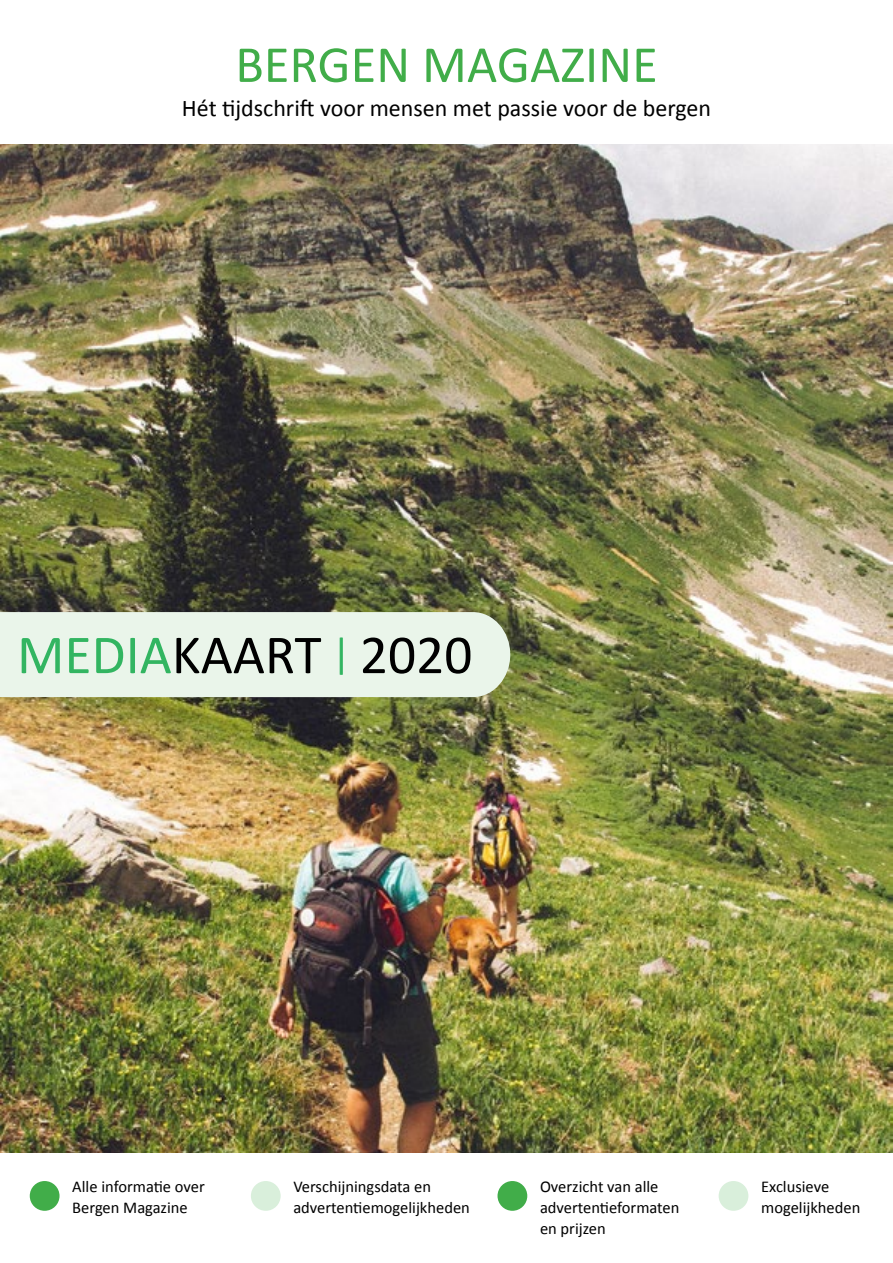
<style>
.page{position:relative;width:893px;height:1263px;background:#fff}
.page>*{position:absolute;margin:0;border:0;box-sizing:border-box;transform-origin:0 0}
.t1{font:55.5px "Calibri";color:#000}
.t2{font:52.5px "Calibri";color:#41ad49}
.t3{font:24px "Calibri";color:#000}
.t4{font:16.5px/21px "Calibri";color:#000}
.s1{color:#32b561}
.s2{font-size:42px;color:#32b561}
</style>
<div class="page">
<div style="left:30px;top:1181px;width:30px;height:30px;background:#41ad49;border-radius:50%"></div>
<div style="left:251px;top:1181px;width:30px;height:30px;background:#d9efdb;border-radius:50%"></div>
<div style="left:497px;top:1181px;width:30px;height:30px;background:#41ad49;border-radius:50%"></div>
<div style="left:719px;top:1181px;width:29px;height:30px;background:#d9efdb;border-radius:50%"></div>
<img style="left:0;top:144px;width:893px;height:1008px">
<div style="left:0;top:612px;width:510px;height:85px;background:#eaf5ea"></div>
<h2 class="t2" style="left:235px;top:28px;width:424px">BERGEN MAGAZINE</h2>
<h3 class="t3" style="left:182px;top:91px;width:531px">Hét tijdschrift voor mensen met passie voor de bergen</h3>
<h1 class="t1" style="left:17px;top:616px;width:457px"><span class="s1">MEDIA</span>KAART <span class="s2">|</span> 2020</h1>
<p class="t4" style="left:72px;top:1175px;width:134px">Alle informatie over<br>Bergen Magazine</p>
<p class="t4" style="left:293px;top:1175px;width:178px">Verschijningsdata en advertentiemogelijkheden</p>
<p class="t4" style="left:540px;top:1175px;width:141px">Overzicht van alle advertentieformaten en prijzen</p>
<p class="t4" style="left:761px;top:1175px;width:101px">Exclusieve mogelijkheden</p>
</div>
